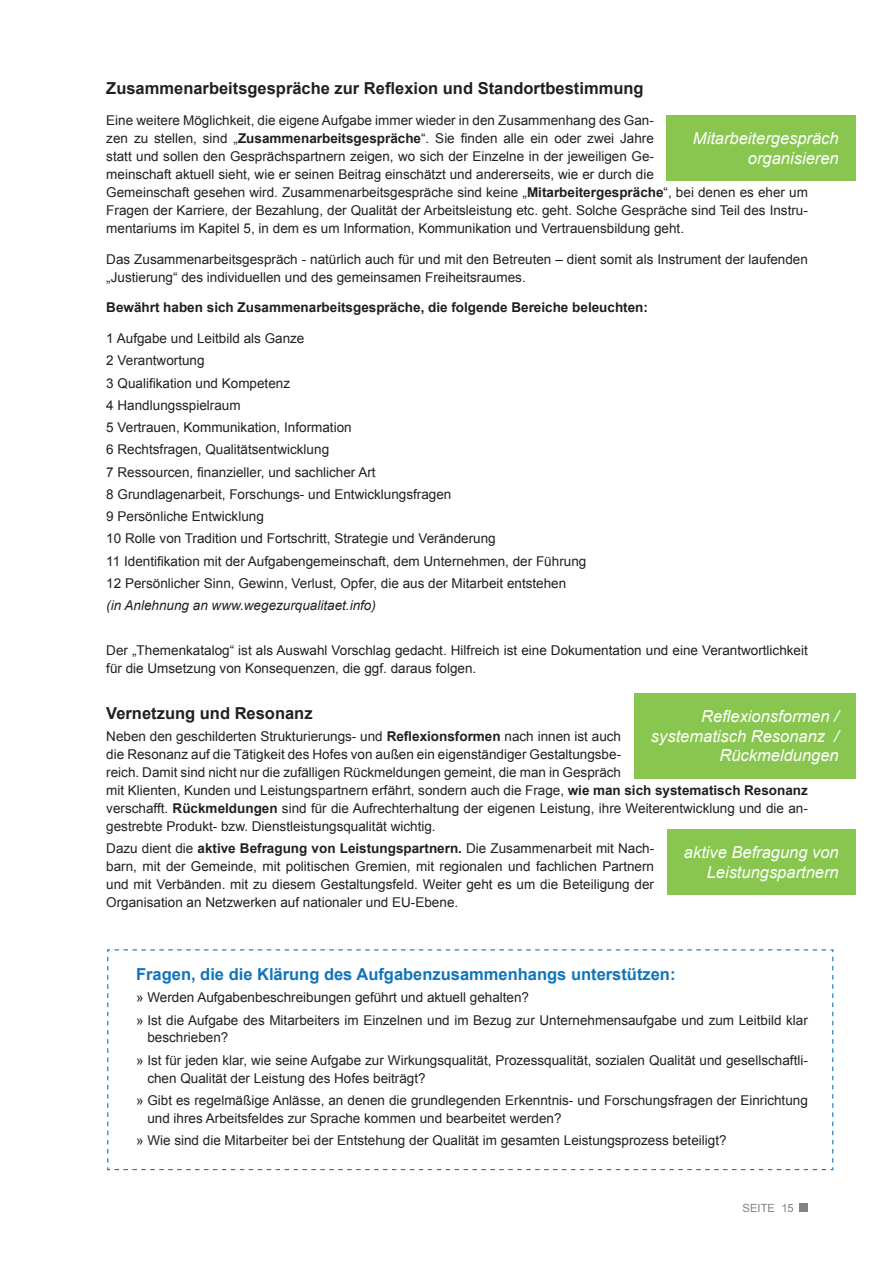
<style>
.page{position:relative;width:893px;height:1263px;background:#fff}
.page>*{position:absolute;margin:0;border:0;box-sizing:border-box;transform-origin:0 0}
.t1{font:italic 16.5px/19.8px "Arial";color:#fff;text-align:right}
.t2{font:700 16.5px "Arial";color:#231f20}
.t3{font:700 16.5px "Arial";color:#1074bc}
.t4{font:13.5px/18px "Arial";color:#231f20}
.t5{font:700 13.5px "Arial";color:#231f20}
.t6{font:italic 13.5px "Arial";color:#231f20}
.t7{font:11.25px "Arial";color:#808285}
.s1{font-weight:700}
</style>
<div class="page">
<div style="left:799px;top:1203px;width:8px;height:9px;background:#808285"></div>
<div style="left:667px;top:115px;width:189px;height:66px;background:#89c650"></div>
<div style="left:634px;top:693px;width:222px;height:85px;background:#89c650"></div>
<div style="left:667px;top:829px;width:189px;height:66px;background:#89c650"></div>
<svg style="left:107px;top:949px;width:727px;height:222px"></svg>
<p class="t2" style="left:106px;top:77px;width:539px">Zusammenarbeitsgespräche zur Reflexion und Standortbestimmung</p>
<p class="t4" style="left:106px;top:111px;width:703px">Eine weitere Möglichkeit, die eigene Aufgabe immer wieder in den Zusammenhang des Gan-<br>zen zu stellen, sind „<span class="s1">Zusammenarbeitsgespräche</span>“. Sie finden alle ein oder zwei Jahre<br>statt und sollen den Gesprächspartnern zeigen, wo sich der Einzelne in der jeweiligen Ge-<br>meinschaft aktuell sieht, wie er seinen Beitrag einschätzt und andererseits, wie er durch die<br>Gemeinschaft gesehen wird. Zusammenarbeitsgespräche sind keine „<span class="s1">Mitarbeitergespräche</span>“, bei denen es eher um Fragen der Karriere, der Bezahlung, der Qualität der Arbeitsleistung etc. geht. Solche Gespräche sind Teil des Instru&shy;mentariums im Kapitel 5, in dem es um Information, Kommunikation und Vertrauensbildung geht.</p>
<p class="t4" style="left:106px;top:250px;width:703px">Das Zusammenarbeitsgespräch - natürlich auch für und mit den Betreuten – dient somit als Instrument der laufenden „Justierung“ des individuellen und des gemeinsamen Freiheitsraumes.</p>
<p class="t5" style="left:106px;top:299px;width:543px">Bewährt haben sich Zusammenarbeitsgespräche, die folgende Bereiche beleuchten:</p>
<p class="t4" style="left:106px;top:327px;width:481px;line-height:22.2px">1 Aufgabe und Leitbild als Ganze<br>2 Verantwortung<br>3 Qualifikation und Kompetenz<br>4 Handlungsspielraum<br>5 Vertrauen, Kommunikation, Information<br>6 Rechtsfragen, Qualitätsentwicklung<br>7 Ressourcen, finanzieller, und sachlicher Art<br>8 Grundlagenarbeit, Forschungs- und Entwicklungsfragen<br>9 Persönliche Entwicklung<br>10 Rolle von Tradition und Fortschritt, Strategie und Veränderung<br>11 Identifikation mit der Aufgabengemeinschaft, dem Unternehmen, der Führung 12 Persönlicher Sinn, Gewinn, Verlust, Opfer, die aus der Mitarbeit entstehen</p>
<p class="t6" style="left:106px;top:597px;width:271px">(in Anlehnung an www.wegezurqualitaet.info)</p>
<p class="t4" style="left:106px;top:641px;width:703px">Der „Themenkatalog“ ist als Auswahl Vorschlag gedacht. Hilfreich ist eine Dokumentation und eine Verantwortlichkeit für die Umsetzung von Konsequenzen, die ggf. daraus folgen.</p>
<p class="t2" style="left:106px;top:702px;width:208px">Vernetzung und Resonanz</p>
<p class="t4" style="left:106px;top:727px;width:703px">Neben den geschilderten Strukturierungs- und <span class="s1">Reflexionsformen</span> nach innen ist auch<br>die Resonanz auf die Tätigkeit des Hofes von außen ein eigenständiger Gestaltungsbe-<br>reich. Damit sind nicht nur die zufälligen Rückmeldungen gemeint, die man in Gespräch<br>mit Klienten, Kunden und Leistungspartnern erfährt, sondern auch die Frage, <span class="s1">wie man sich systematisch Resonanz </span>verschafft. <span class="s1">Rückmeldungen</span> sind für die Aufrechterhaltung der eigenen Leistung, ihre Weiterentwicklung und die an&shy;gestrebte Produkt- bzw. Dienstleistungsqualität wichtig.</p>
<p class="t4" style="left:106px;top:839px;width:549px;text-align:justify">Dazu dient die <span class="s1">aktive Befragung von Leistungspartnern.</span> Die Zusammenarbeit mit Nach&shy;barn, mit der Gemeinde, mit politischen Gremien, mit regionalen und fachlichen Partnern und mit Verbänden. mit zu diesem Gestaltungsfeld. Weiter geht es um die Beteiligung der Organisation an Netzwerken auf nationaler und EU-Ebene.</p>
<p class="t1" style="left:693px;top:128px;width:147px">Mitarbeitergespräch organisieren</p>
<p class="t1" style="left:651px;top:706px;width:189px">Reflexionsformen / systematisch Resonanz /<br>Rückmeldungen</p>
<p class="t1" style="left:684px;top:843px;width:156px">aktive Befragung von<br>Leistungspartnern</p>
<p class="t3" style="left:136px;top:963px;width:541px">Fragen, die die Klärung des Aufgabenzusammenhangs unterstützen:</p>
<p class="t4" style="left:136px;top:986px;width:673px;line-height:22.2px">» Werden Aufgabenbeschreibungen geführt und aktuell gehalten?<br>» Ist die Aufgabe des Mitarbeiters im Einzelnen und im Bezug zur Unternehmensaufgabe und zum Leitbild klar</p>
<p class="t4" style="left:136px;top:1027px;width:673px;line-height:22.2px;text-indent:11px">beschrieben?<br>» Ist für jeden klar, wie seine Aufgabe zur Wirkungsqualität, Prozessqualität, sozialen Qualität und gesellschaftli-</p>
<p class="t4" style="left:136px;top:1067px;width:673px;line-height:22.2px;text-indent:11px">chen Qualität der Leistung des Hofes beiträgt?<br>» Gibt es regelmäßige Anlässe, an denen die grundlegenden Erkenntnis- und Forschungsfragen der Einrichtung</p>
<p class="t4" style="left:136px;top:1107px;width:592px;line-height:22.2px;text-indent:11px">und ihres Arbeitsfeldes zur Sprache kommen und bearbeitet werden?<br>» Wie sind die Mitarbeiter bei der Entstehung der Qualität im gesamten Leistungsprozess beteiligt?</p>
<p class="t7" style="left:742px;top:1200px;width:53px">SEITE 15</p>
</div>
